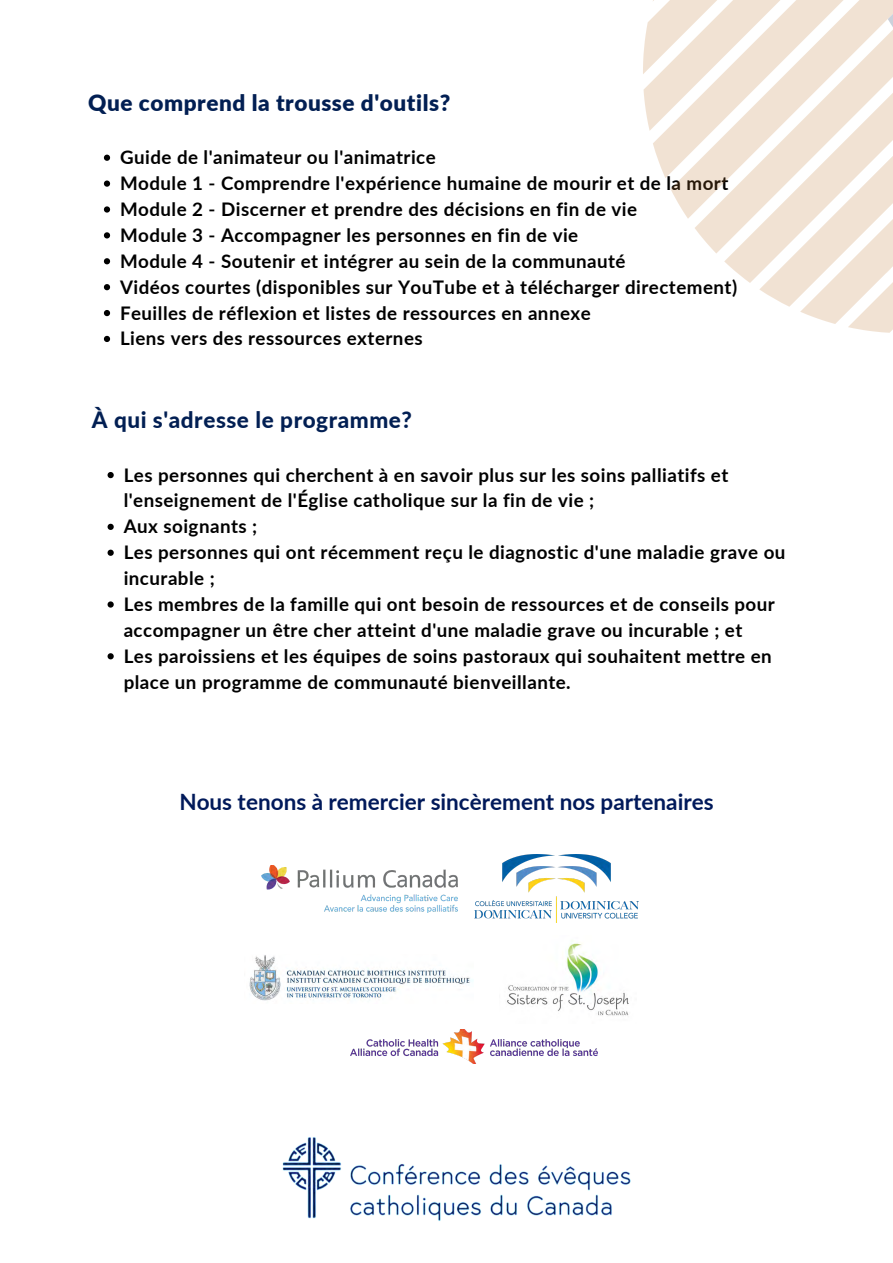
<style>
.page{position:relative;width:893px;height:1263px;background:#fff}
.page>*{position:absolute;margin:0;border:0;box-sizing:border-box;transform-origin:0 0}
.t1{font:700 22.5px "Lato";color:#00195a}
.t2{font:900 22.5px "Lato";letter-spacing:.025em;color:#021f53}
.t3{font:800 22.5px "Lato";letter-spacing:.025em;color:#021f53}
.t4{font:700 18.75px/25.9px "Lato";letter-spacing:.025em;color:#000}
</style>
<div class="page">
<img style="left:249px;top:955px;width:224px;height:46px">
<img style="left:350px;top:1029px;width:248px;height:35px">
<img style="left:474px;top:855px;width:164px;height:68px">
<img style="left:507px;top:940px;width:122px;height:76px">
<img style="left:262px;top:866px;width:195px;height:46px">
<svg style="left:104px;top:155px;width:6px;height:6px"></svg>
<svg style="left:104px;top:180px;width:6px;height:7px"></svg>
<svg style="left:104px;top:206px;width:6px;height:7px"></svg>
<svg style="left:104px;top:232px;width:6px;height:6px"></svg>
<svg style="left:104px;top:258px;width:6px;height:6px"></svg>
<svg style="left:104px;top:284px;width:6px;height:6px"></svg>
<svg style="left:104px;top:310px;width:6px;height:6px"></svg>
<svg style="left:104px;top:336px;width:6px;height:6px"></svg>
<svg style="left:643px;top:0;width:250px;height:333px"></svg>
<svg style="left:108px;top:472px;width:6px;height:6px"></svg>
<svg style="left:108px;top:524px;width:6px;height:6px"></svg>
<svg style="left:108px;top:550px;width:6px;height:6px"></svg>
<svg style="left:108px;top:601px;width:6px;height:7px"></svg>
<svg style="left:108px;top:653px;width:6px;height:6px"></svg>
<img style="left:282px;top:1137px;width:349px;height:84px">
<p class="t2" style="left:88px;top:89px;width:364px">Que comprend la trousse d'outils?</p>
<p class="t4" style="left:120px;top:144px;width:317px">Guide de l'animateur ou l'animatrice</p>
<p class="t4" style="left:120px;top:170px;width:610px">Module 1 - Comprendre l'expérience humaine de mourir et de la mort</p>
<p class="t4" style="left:120px;top:196px;width:518px">Module 2 - Discerner et prendre des décisions en fin de vie</p>
<p class="t4" style="left:120px;top:222px;width:460px">Module 3 - Accompagner les personnes en fin de vie</p>
<p class="t4" style="left:120px;top:248px;width:507px">Module 4 - Soutenir et intégrer au sein de la communauté</p>
<p class="t4" style="left:120px;top:273px;width:618px">Vidéos courtes (disponibles sur YouTube et à télécharger directement)</p>
<p class="t4" style="left:120px;top:299px;width:472px">Feuilles de réflexion et listes de ressources en annexe</p>
<p class="t4" style="left:120px;top:325px;width:304px">Liens vers des ressources externes</p>
<p class="t3" style="left:92px;top:406px;width:322px">À qui s'adresse le programme?</p>
<p class="t4" style="left:124px;top:461px;width:606px">Les personnes qui cherchent à en savoir plus sur les soins palliatifs et l'enseignement de l'Église catholique sur la fin de vie ;</p>
<p class="t4" style="left:124px;top:513px;width:135px">Aux soignants ;</p>
<p class="t4" style="left:124px;top:539px;width:663px">Les personnes qui ont récemment reçu le diagnostic d'une maladie grave ou incurable ;</p>
<p class="t4" style="left:124px;top:591px;width:652px">Les membres de la famille qui ont besoin de ressources et de conseils pour accompagner un être cher atteint d'une maladie grave ou incurable ; et</p>
<p class="t4" style="left:124px;top:642px;width:649px">Les paroissiens et les équipes de soins pastoraux qui souhaitent mettre en place un programme de communauté bienveillante.</p>
<p class="t1" style="left:179px;top:788px;width:536px">Nous tenons à remercier sincèrement nos partenaires</p>
</div>
